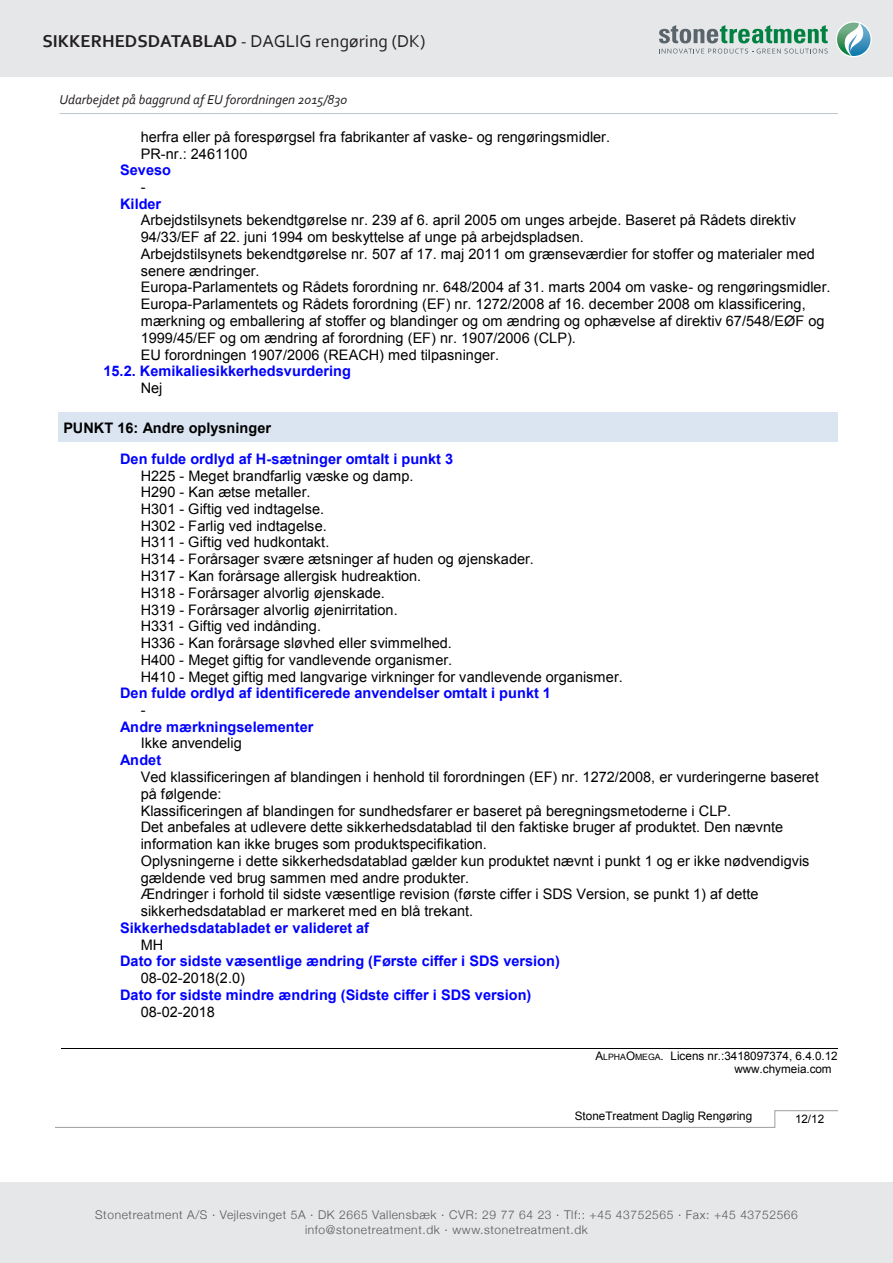
<style>
.page{position:relative;width:893px;height:1263px;background:#fff}
.page>*{position:absolute;margin:0;border:0;box-sizing:border-box;transform-origin:0 0}
.t1{font:18px "Corbel";color:#231f20}
.t2{font:14.55px "Arial";color:#000}
.t3{font:700 14.55px/31px "Arial";color:#00f}
.t4{font:13.8px "Arial";color:#000}
.t5{font:italic 13.5px "Corbel";color:#231f20}
.t6{font:300 12px "Helvetica Neue";letter-spacing:.05em;color:#57585a}
.t7{font:11.7px/13.5px "Arial";letter-spacing:-.005em;color:#000}
.s1{font-weight:700}
.s2{color:#000}
.s3{font-size:8.7px}
</style>
<div class="page">
<div style="left:0;top:0;width:893px;height:77px;background:#e6e7e9"></div>
<div style="left:0;top:1182px;width:893px;height:81px;background:#e6e7e9"></div>
<svg style="left:55px;top:1110px;width:783px;height:18px"></svg>
<div style="left:58px;top:413px;width:780px;height:29px;background:#dbe5f1"></div>
<hr style="left:61px;top:1048px;width:777px;height:1px;background:#000">
<svg style="left:836px;top:21px;width:36px;height:36px"></svg>
<svg style="left:659px;top:25px;width:169px;height:18px"></svg>
<svg style="left:659px;top:49px;width:169px;height:5px"></svg>
<svg style="left:837px;top:23px;width:33px;height:33px"></svg>
<hr style="left:60px;top:113px;width:778px;height:1px;background:#bcc5cd">
<p class="t1" style="left:43px;top:30px;width:384px"><span class="s1">SIKKERHEDSDATABLAD</span> - DAGLIG rengøring (DK)</p>
<p class="t4" style="left:63px;top:89px;width:164px">EU forordningen 2015/830</p>
<p class="t5" style="left:60px;top:91px;width:289px">Udarbejdet på baggrund af EU forordningen 2015/830</p>
<p class="t2" style="left:141px;top:127px;width:471px">herfra eller på forespørgsel fra fabrikanter af vaske- og rengøringsmidler.</p>
<p class="t2" style="left:141px;top:144px;width:108px">PR-nr.: 2461100</p>
<p class="t3" style="left:120px;top:155px;width:52px">Seveso</p>
<p class="t2" style="left:141px;top:177px;width:6px">-</p>
<p class="t3" style="left:120px;top:189px;width:43px">Kilder</p>
<p class="t2" style="left:141px;top:211px;width:657px">Arbejdstilsynets bekendtgørelse nr. 239 af 6. april 2005 om unges arbejde. Baseret på Rådets direktiv</p>
<p class="t2" style="left:141px;top:228px;width:445px">94/33/EF af 22. juni 1994 om beskyttelse af unge på arbejdspladsen.</p>
<p class="t2" style="left:141px;top:244px;width:676px">Arbejdstilsynets bekendtgørelse nr. 507 af 17. maj 2011 om grænseværdier for stoffer og materialer med</p>
<p class="t2" style="left:141px;top:261px;width:120px">senere ændringer.</p>
<p class="t2" style="left:141px;top:278px;width:691px">Europa-Parlamentets og Rådets forordning nr. 648/2004 af 31. marts 2004 om vaske- og rengøringsmidler.</p>
<p class="t2" style="left:141px;top:295px;width:666px">Europa-Parlamentets og Rådets forordning (EF) nr. 1272/2008 af 16. december 2008 om klassificering,</p>
<p class="t2" style="left:141px;top:311px;width:685px">mærkning og emballering af stoffer og blandinger og om ændring og ophævelse af direktiv 67/548/EØF og</p>
<p class="t2" style="left:141px;top:328px;width:437px">1999/45/EF og om ændring af forordning (EF) nr. 1907/2006 (CLP).</p>
<p class="t2" style="left:141px;top:345px;width:360px">EU forordningen 1907/2006 (REACH) med tilpasninger.</p>
<p class="t3" style="left:104px;top:356px;width:249px">15.2. Kemikaliesikkerhedsvurdering</p>
<p class="t2" style="left:141px;top:378px;width:23px">Nej</p>
<p class="t3" style="left:120px;top:412px;width:335px;text-indent:-57px"><span class="s2">PUNKT 16: Andre oplysninger<br></span>Den fulde ordlyd af H-sætninger omtalt i punkt 3</p>
<p class="t2" style="left:141px;top:466px;width:274px">H225 - Meget brandfarlig væske og damp.</p>
<p class="t2" style="left:141px;top:483px;width:171px">H290 - Kan ætse metaller.</p>
<p class="t2" style="left:141px;top:499px;width:185px">H301 - Giftig ved indtagelse.</p>
<p class="t2" style="left:141px;top:516px;width:188px">H302 - Farlig ved indtagelse.</p>
<p class="t2" style="left:141px;top:533px;width:190px">H311 - Giftig ved hudkontakt.</p>
<p class="t2" style="left:141px;top:550px;width:395px">H314 - Forårsager svære ætsninger af huden og øjenskader.</p>
<p class="t2" style="left:141px;top:566px;width:282px">H317 - Kan forårsage allergisk hudreaktion.</p>
<p class="t2" style="left:141px;top:583px;width:246px">H318 - Forårsager alvorlig øjenskade.</p>
<p class="t2" style="left:141px;top:600px;width:259px">H319 - Forårsager alvorlig øjenirritation.</p>
<p class="t2" style="left:141px;top:617px;width:182px">H331 - Giftig ved indånding.</p>
<p class="t2" style="left:141px;top:633px;width:313px">H336 - Kan forårsage sløvhed eller svimmelhed.</p>
<p class="t2" style="left:141px;top:650px;width:313px">H400 - Meget giftig for vandlevende organismer.</p>
<p class="t2" style="left:141px;top:667px;width:484px">H410 - Meget giftig med langvarige virkninger for vandlevende organismer.</p>
<p class="t3" style="left:120px;top:678px;width:432px">Den fulde ordlyd af identificerede anvendelser omtalt i punkt 1</p>
<p class="t2" style="left:141px;top:700px;width:6px">-</p>
<p class="t3" style="left:120px;top:712px;width:195px">Andre mærkningselementer</p>
<p class="t2" style="left:141px;top:734px;width:102px">Ikke anvendelig</p>
<p class="t3" style="left:120px;top:745px;width:43px">Andet</p>
<p class="t2" style="left:141px;top:767px;width:679px">Ved klassificeringen af blandingen i henhold til forordningen (EF) nr. 1272/2008, er vurderingerne baseret</p>
<p class="t2" style="left:141px;top:784px;width:82px">på følgende:</p>
<p class="t2" style="left:141px;top:801px;width:592px">Klassificeringen af blandingen for sundhedsfarer er baseret på beregningsmetoderne i CLP.</p>
<p class="t2" style="left:141px;top:817px;width:644px">Det anbefales at udlevere dette sikkerhedsdatablad til den faktiske bruger af produktet. Den nævnte</p>
<p class="t2" style="left:141px;top:834px;width:348px">information kan ikke bruges som produktspecifikation.</p>
<p class="t2" style="left:141px;top:851px;width:670px">Oplysningerne i dette sikkerhedsdatablad gælder kun produktet nævnt i punkt 1 og er ikke nødvendigvis</p>
<p class="t2" style="left:141px;top:868px;width:330px">gældende ved brug sammen med andre produkter.</p>
<p class="t2" style="left:141px;top:885px;width:619px">Ændringer i forhold til sidste væsentlige revision (første ciffer i SDS Version, se punkt 1) af dette</p>
<p class="t2" style="left:141px;top:901px;width:334px">sikkerhedsdatablad er markeret med en blå trekant.</p>
<p class="t3" style="left:120px;top:912px;width:250px">Sikkerhedsdatabladet er valideret af</p>
<p class="t2" style="left:141px;top:935px;width:24px">MH</p>
<p class="t3" style="left:120px;top:946px;width:441px">Dato for sidste væsentlige ændring (Første ciffer i SDS version)</p>
<p class="t2" style="left:141px;top:968px;width:106px">08-02-2018(2.0)</p>
<p class="t3" style="left:120px;top:980px;width:413px">Dato for sidste mindre ændring (Sidste ciffer i SDS version)</p>
<p class="t2" style="left:141px;top:1002px;width:76px">08-02-2018</p>
<p class="t7" style="left:734px;top:1049px;width:105px;text-indent:-139px">A<span class="s3">LPHA</span>O<span class="s3">MEGA</span>. Licens nr.:3418097374, 6.4.0.12 www.chymeia.com</p>
<p class="t7" style="left:575px;top:1110px;width:179px">StoneTreatment Daglig Rengøring</p>
<p class="t7" style="left:795px;top:1112px;width:31px">12/12</p>
<p class="t6" style="left:95px;top:1205px;width:704px">Stonetreatment A/S · Vejlesvinget 5A · DK 2665 Vallensbæk · CVR: 29 77 64 23 · Tlf:: +45 43752565 · Fax: +45 43752566</p>
<p class="t6" style="left:305px;top:1220px;width:284px">info@stonetreatment.dk · www.stonetreatment.dk</p>
</div>
